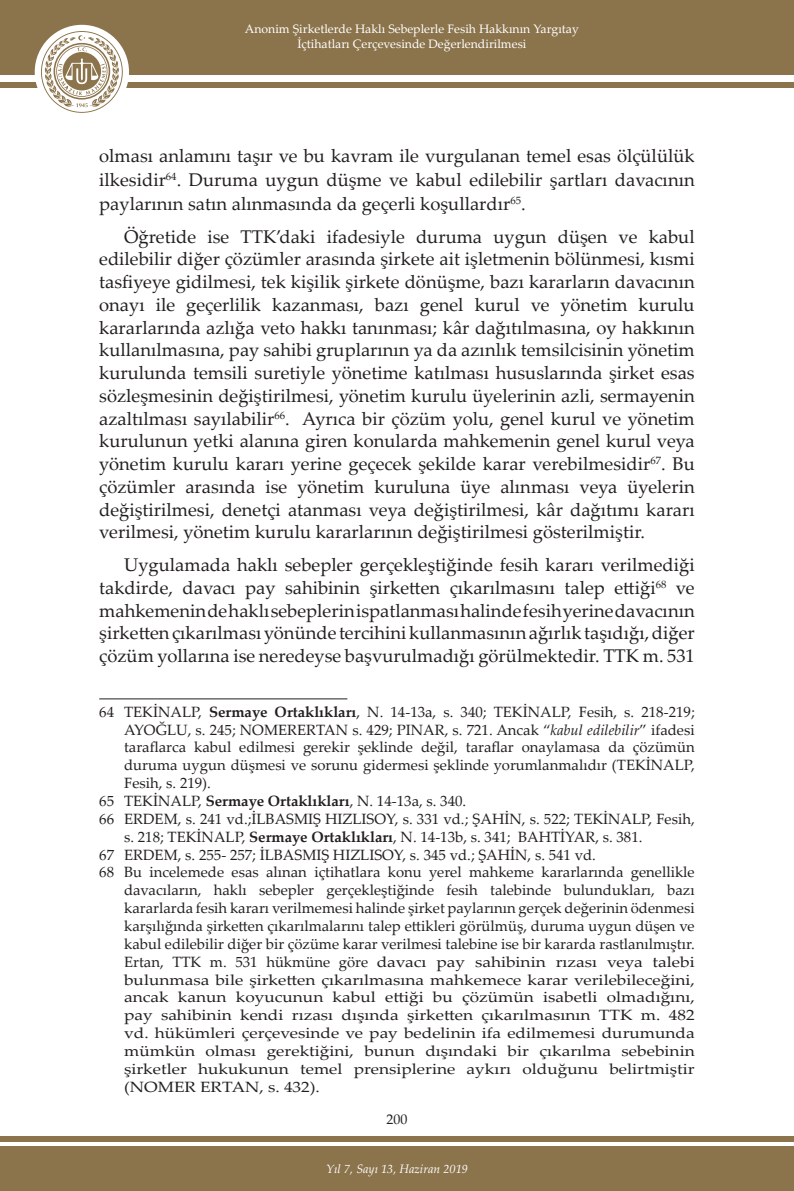
<style>
.page{position:relative;width:794px;height:1191px;background:#fff}
.page>*{position:absolute;margin:0;border:0;box-sizing:border-box;transform-origin:0 0}
.t1{font:18.38px/22.8px "Palatino Linotype";color:#231f20;text-align:justify}
.t2{font:14.88px "Palatino Linotype";color:#231f20}
.t3{font:14.88px "Palatino Linotype";color:#231f20;scale:1.16 1}
.t4{font:14px "Palatino Linotype";color:#231f20}
.t5{font:12.25px/14.7px "Palatino Linotype";color:#fff;text-align:center}
.t6{font:italic 12.25px "Palatino Linotype";color:#fff}
.s1{font-weight:700}
.s2{font-style:italic}
</style>
<div class="page">
<div style="left:0;top:1136px;width:794px;height:5px;background:#8b734b"></div>
<div style="left:0;top:1146px;width:794px;height:45px;background:#8b734b"></div>
<div style="left:0;top:82px;width:794px;height:6px;background:#8b734b"></div>
<div style="left:0;top:0;width:794px;height:74px;background:#8b734b"></div>
<div style="left:35px;top:25px;width:94px;height:94px;background:#fff;border-radius:50%"></div>
<svg style="left:41px;top:31px;width:82px;height:82px"></svg>
<hr style="left:99px;top:698px;width:248px;height:1px;background:#231f20">
<p class="t5" style="left:245px;top:21px;width:335px">Anonim Şirketlerde Haklı Sebeplerle Fesih Hakkının Yargıtay<br>İçtihatları Çerçevesinde Değerlendirilmesi</p>
<p class="t1" style="left:99px;top:143px;width:597px;line-height:23.8px">olması anlamını taşır ve bu kavram ile vurgulanan temel esas ölçülülük ilkesidir<sup>64</sup>. Duruma uygun düşme ve kabul edilebilir şartları davacının paylarının satın alınmasında da geçerli koşullardır<sup>65</sup>.</p>
<p class="t1" style="left:99px;top:224px;width:597px;text-indent:25px">Öğretide ise TTK’daki ifadesiyle duruma uygun düşen ve kabul edilebilir diğer çözümler arasında şirkete ait işletmenin bölünmesi, kısmi tasfiyeye gidilmesi, tek kişilik şirkete dönüşme, bazı kararların davacının onayı ile geçerlilik kazanması, bazı genel kurul ve yönetim kurulu kararlarında azlığa veto hakkı tanınması; kâr dağıtılmasına, oy hakkının kullanılmasına, pay sahibi gruplarının ya da azınlık temsilcisinin yönetim kurulunda temsili suretiyle yönetime katılması hususlarında şirket esas sözleşmesinin değiştirilmesi, yönetim kurulu üyelerinin azli, sermayenin azaltılması sayılabilir<sup>66</sup>. Ayrıca bir çözüm yolu, genel kurul ve yönetim kurulunun yetki alanına giren konularda mahkemenin genel kurul veya yönetim kurulu kararı yerine geçecek şekilde karar verebilmesidir<sup>67</sup>. Bu çözümler arasında ise yönetim kuruluna üye alınması veya üyelerin değiştirilmesi, denetçi atanması veya değiştirilmesi, kâr dağıtımı kararı verilmesi, yönetim kurulu kararlarının değiştirilmesi gösterilmiştir.</p>
<p class="t1" style="left:99px;top:553px;width:597px;text-indent:25px">Uygulamada haklı sebepler gerçekleştiğinde fesih kararı verilmediği takdirde, davacı pay sahibinin şirketten çıkarılmasını talep ettiği<sup>68</sup> ve mahkemenin de haklı sebeplerin ispatlanması halinde fesih yerine davacının şirketten çıkarılması yönünde tercihini kullanmasının ağırlık taşıdığı, diğer çözüm yollarına ise neredeyse başvurulmadığı görülmektedir. TTK m. 531</p>
<p class="t2" style="left:99px;top:701px;width:597px">64 TEKİNALP, <span class="s1">Sermaye Ortaklıkları</span>, N. 14-13a, s. 340; TEKİNALP, Fesih, s. 218-219;</p>
<p class="t2" style="left:124px;top:719px;width:572px">AYOĞLU, s. 245; NOMERERTAN s. 429; PINAR, s. 721. Ancak “<span class="s2">kabul edilebilir</span>” ifadesi</p>
<p class="t2" style="left:124px;top:737px;width:572px">taraflarca kabul edilmesi gerekir şeklinde değil, taraflar onaylamasa da çözümün</p>
<p class="t2" style="left:124px;top:754px;width:572px">duruma uygun düşmesi ve sorunu gidermesi şeklinde yorumlanmalıdır (TEKİNALP,</p>
<p class="t2" style="left:124px;top:772px;width:88px">Fesih, s. 219).</p>
<p class="t2" style="left:99px;top:790px;width:368px">65 TEKİNALP, <span class="s1">Sermaye Ortaklıkları</span>, N. 14-13a, s. 340.</p>
<p class="t2" style="left:99px;top:808px;width:597px">66 ERDEM, s. 241 vd.;İLBASMIŞ HIZLISOY, s. 331 vd.; ŞAHİN, s. 522; TEKİNALP, Fesih,</p>
<p class="t2" style="left:124px;top:826px;width:520px">s. 218; TEKİNALP, <span class="s1">Sermaye Ortaklıkları</span>, N. 14-13b, s. 341; BAHTİYAR, s. 381.</p>
<p class="t2" style="left:99px;top:844px;width:498px">67 ERDEM, s. 255- 257; İLBASMIŞ HIZLISOY, s. 345 vd.; ŞAHİN, s. 541 vd.</p>
<p class="t2" style="left:99px;top:862px;width:597px">68 Bu incelemede esas alınan içtihatlara konu yerel mahkeme kararlarında genellikle</p>
<p class="t2" style="left:124px;top:879px;width:572px">davacıların, haklı sebepler gerçekleştiğinde fesih talebinde bulundukları, bazı</p>
<p class="t2" style="left:124px;top:897px;width:572px">kararlarda fesih kararı verilmemesi halinde şirket paylarının gerçek değerinin ödenmesi</p>
<p class="t2" style="left:124px;top:915px;width:572px">karşılığında şirketten çıkarılmalarını talep ettikleri görülmüş, duruma uygun düşen ve</p>
<p class="t2" style="left:124px;top:933px;width:572px">kabul edilebilir diğer bir çözüme karar verilmesi talebine ise bir kararda rastlanılmıştır.</p>
<p class="t2" style="left:124px;top:951px;width:572px">Ertan, TTK m. 531 hükmüne göre davacı pay sahibinin rızası veya talebi</p>
<p class="t3" style="left:124px;top:969px;width:493px">bulunmasa bile şirketten çıkarılmasına mahkemece karar verilebileceğini,</p>
<p class="t3" style="left:124px;top:986px;width:493px">ancak kanun koyucunun kabul ettiği bu çözümün isabetli olmadığını,</p>
<p class="t3" style="left:124px;top:1004px;width:493px">pay sahibinin kendi rızası dışında şirketten çıkarılmasının TTK m. 482</p>
<p class="t3" style="left:124px;top:1022px;width:493px">vd. hükümleri çerçevesinde ve pay bedelinin ifa edilmemesi durumunda</p>
<p class="t3" style="left:124px;top:1040px;width:493px">mümkün olması gerektiğini, bunun dışındaki bir çıkarılma sebebinin</p>
<p class="t3" style="left:124px;top:1058px;width:493px">şirketler hukukunun temel prensiplerine aykırı olduğunu belirtmiştir</p>
<p class="t3" style="left:124px;top:1076px;width:170px">(NOMER ERTAN, s. 432).</p>
<p class="t4" style="left:386px;top:1109px;width:22px">200</p>
<p class="t6" style="left:326px;top:1159px;width:143px">Yıl 7, Sayı 13, Haziran 2019</p>
</div>
